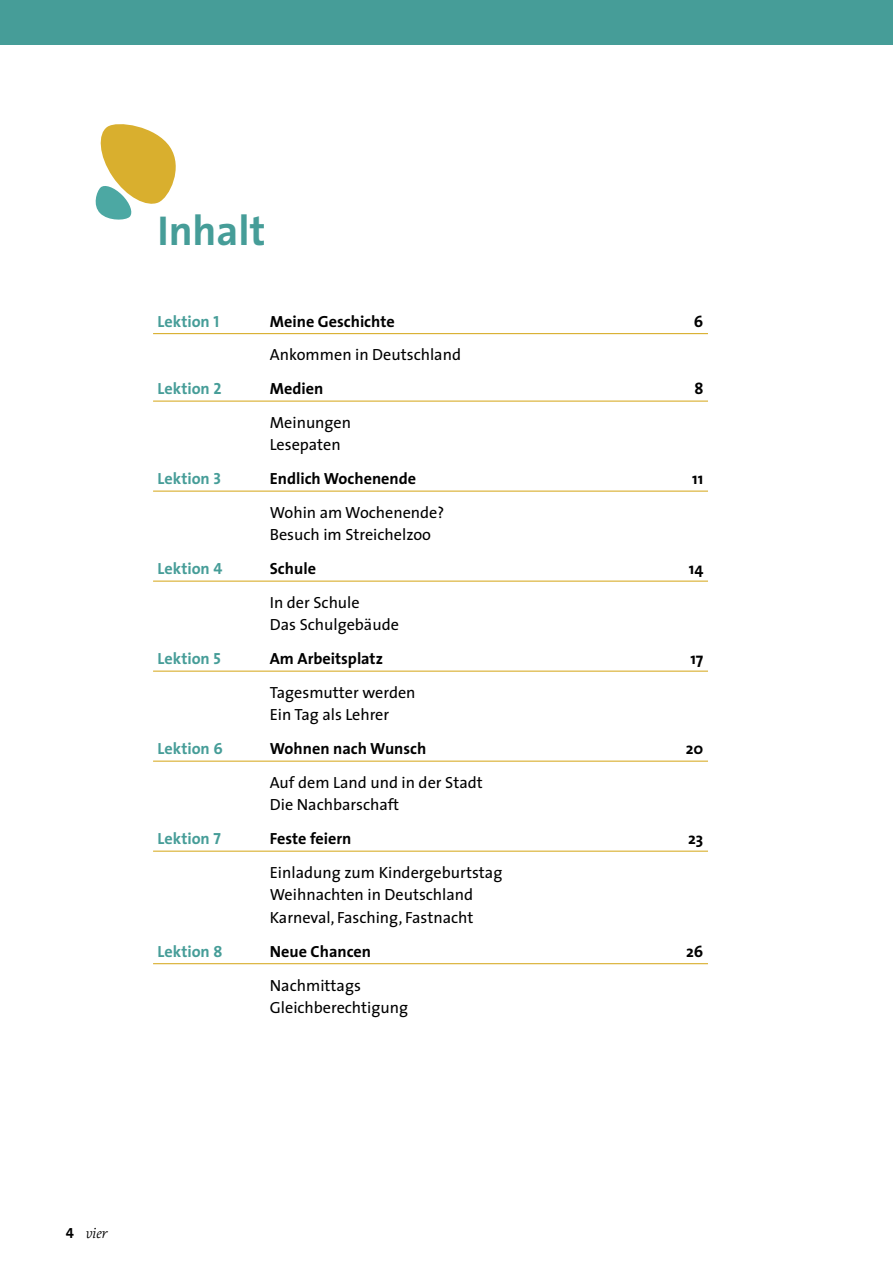
<style>
.page{position:relative;width:893px;height:1263px;background:#fff}
.page>*{position:absolute;margin:0;border:0;box-sizing:border-box;transform-origin:0 0}
._01_Kapitelüberschri{font:42px "The Sans CV Bold";color:#469d98}
._62_Inhalt_Unterzeil{font:16.2px "The Sans CV";color:#000}
._61_Inhalt{font:16.2px "The Sans CV Bold";color:#000}
._61_Inhalt-2{font:16.2px "The Sans CV Bold";color:#469d98}
._71_Seitennummerieru{font:italic 14.7px "Proforma CV";color:#000}
.s1{font-family:"The Sans CV Bold Caps"}
.s2{font-family:"The Sans CV Bold Caps";font-style:normal}
</style>
<div class="page">
<div style="left:0;top:0;width:893px;height:44px;background:#469d98"></div>
<svg style="left:95px;top:124px;width:81px;height:96px"></svg>
<hr style="left:153px;top:333px;width:555px;height:1px;background:#d9af2e">
<hr style="left:153px;top:401px;width:555px;height:1px;background:#d9af2e">
<hr style="left:153px;top:491px;width:555px;height:1px;background:#d9af2e">
<hr style="left:153px;top:581px;width:555px;height:1px;background:#d9af2e">
<hr style="left:153px;top:671px;width:555px;height:1px;background:#d9af2e">
<hr style="left:153px;top:761px;width:555px;height:1px;background:#d9af2e">
<hr style="left:153px;top:851px;width:555px;height:1px;background:#d9af2e">
<hr style="left:153px;top:963px;width:555px;height:1px;background:#d9af2e">
<p class="_01_Kapitelüberschri" style="left:157px;top:195px;width:110px">Inhalt</p>
<p class="_61_Inhalt-2" style="left:157px;top:308px;width:63px">Lektion <span class="s1">1</span></p>
<p class="_61_Inhalt" style="left:270px;top:308px;width:126px">Meine Geschichte</p>
<p class="_61_Inhalt" style="left:694px;top:308px;width:11px">6</p>
<p class="_62_Inhalt_Unterzeil" style="left:270px;top:341px;width:193px">Ankommen in Deutschland</p>
<p class="_61_Inhalt-2" style="left:157px;top:375px;width:66px">Lektion <span class="s1">2</span></p>
<p class="_61_Inhalt" style="left:270px;top:375px;width:55px">Medien</p>
<p class="_61_Inhalt" style="left:694px;top:375px;width:11px">8</p>
<p class="_62_Inhalt_Unterzeil" style="left:270px;top:409px;width:83px">Meinungen</p>
<p class="_62_Inhalt_Unterzeil" style="left:270px;top:431px;width:72px">Lesepaten</p>
<p class="_61_Inhalt-2" style="left:157px;top:465px;width:65px">Lektion <span class="s1">3</span></p>
<p class="_61_Inhalt" style="left:270px;top:465px;width:148px">Endlich Wochenende</p>
<p class="_61_Inhalt" style="left:692px;top:465px;width:13px">11</p>
<p class="_62_Inhalt_Unterzeil" style="left:270px;top:499px;width:176px">Wohin am Wochenende?</p>
<p class="_62_Inhalt_Unterzeil" style="left:270px;top:521px;width:163px">Besuch im Streichelzoo</p>
<p class="_61_Inhalt-2" style="left:157px;top:555px;width:67px">Lektion <span class="s1">4</span></p>
<p class="_61_Inhalt" style="left:270px;top:555px;width:48px">Schule</p>
<p class="_61_Inhalt" style="left:689px;top:555px;width:16px">14</p>
<p class="_62_Inhalt_Unterzeil" style="left:270px;top:589px;width:91px">In der Schule</p>
<p class="_62_Inhalt_Unterzeil" style="left:270px;top:611px;width:131px">Das Schulgebäude</p>
<p class="_61_Inhalt-2" style="left:157px;top:645px;width:65px">Lektion <span class="s1">5</span></p>
<p class="_61_Inhalt" style="left:270px;top:645px;width:115px">Am Arbeitsplatz</p>
<p class="_61_Inhalt" style="left:690px;top:645px;width:14px">17</p>
<p class="_62_Inhalt_Unterzeil" style="left:270px;top:679px;width:147px">Tagesmutter werden</p>
<p class="_62_Inhalt_Unterzeil" style="left:270px;top:701px;width:121px">Ein Tag als Lehrer</p>
<p class="_61_Inhalt-2" style="left:157px;top:735px;width:67px">Lektion <span class="s1">6</span></p>
<p class="_61_Inhalt" style="left:270px;top:735px;width:158px">Wohnen nach Wunsch</p>
<p class="_61_Inhalt" style="left:686px;top:735px;width:19px">20</p>
<p class="_62_Inhalt_Unterzeil" style="left:270px;top:769px;width:214px">Auf dem Land und in der Stadt</p>
<p class="_62_Inhalt_Unterzeil" style="left:270px;top:791px;width:131px">Die Nachbarschaft</p>
<p class="_61_Inhalt-2" style="left:157px;top:825px;width:65px">Lektion <span class="s1">7</span></p>
<p class="_61_Inhalt" style="left:270px;top:825px;width:83px">Feste feiern</p>
<p class="_61_Inhalt" style="left:688px;top:825px;width:17px">23</p>
<p class="_62_Inhalt_Unterzeil" style="left:270px;top:859px;width:234px">Einladung zum Kindergeburtstag</p>
<p class="_62_Inhalt_Unterzeil" style="left:270px;top:881px;width:205px">Weihnachten in Deutschland</p>
<p class="_62_Inhalt_Unterzeil" style="left:270px;top:904px;width:205px">Karneval, Fasching, Fastnacht</p>
<p class="_61_Inhalt-2" style="left:157px;top:938px;width:67px">Lektion <span class="s1">8</span></p>
<p class="_61_Inhalt" style="left:270px;top:938px;width:103px">Neue Chancen</p>
<p class="_61_Inhalt" style="left:686px;top:938px;width:19px">26</p>
<p class="_62_Inhalt_Unterzeil" style="left:270px;top:971px;width:93px">Nachmittags</p>
<p class="_62_Inhalt_Unterzeil" style="left:270px;top:994px;width:140px">Gleichberechtigung</p>
<p class="_71_Seitennummerieru" style="left:66px;top:1224px;width:43px"><span class="s2">4</span> vier</p>
</div>
